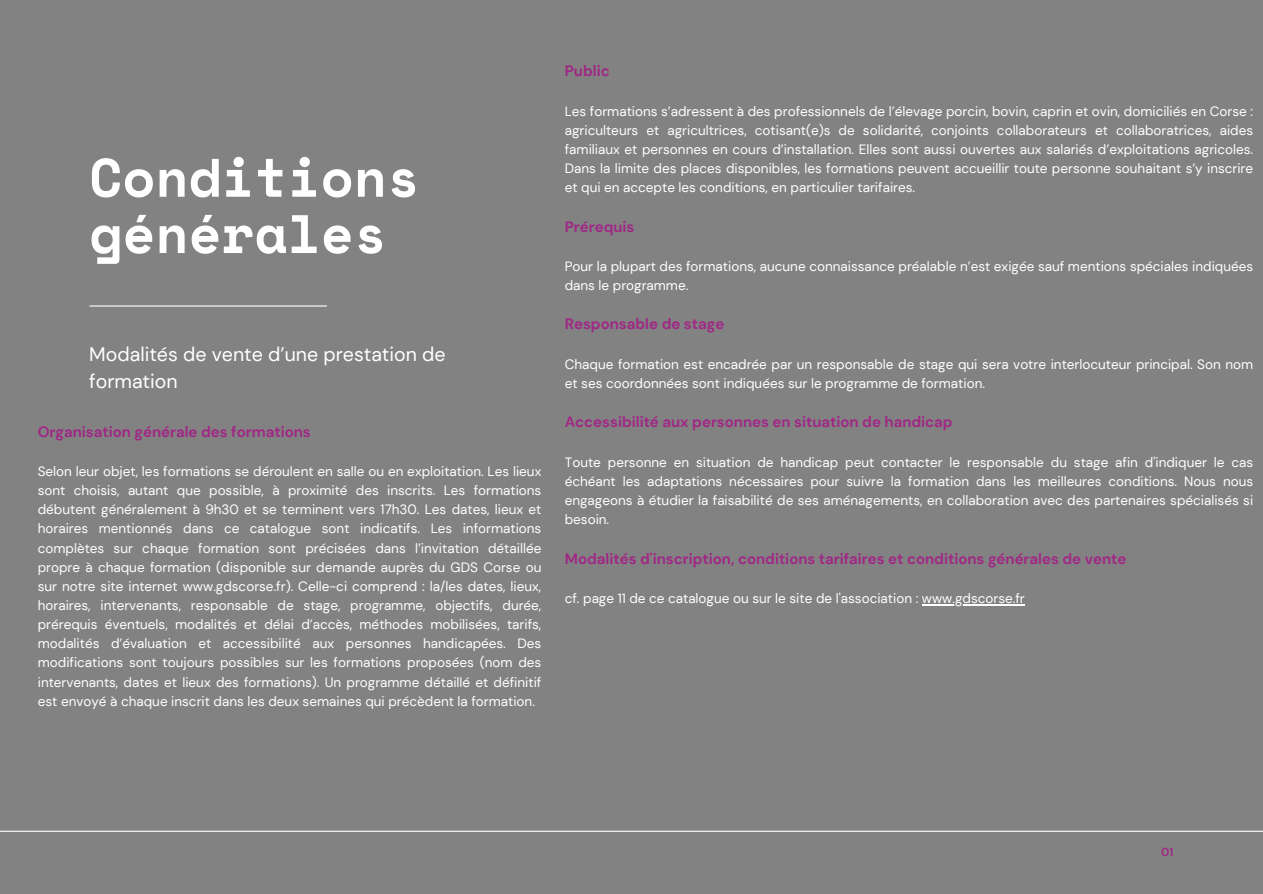
<style>
.page{position:relative;width:1263px;height:894px;background:#fff}
.page>*{position:absolute;margin:0;border:0;box-sizing:border-box;transform-origin:0 0}
.t1{font:700 54px/56.2px "Space Mono";color:#fff}
.t2{font:19.65px/27.5px "DM Sans";color:#fff}
.t3{font:700 15px "DM Sans";color:#a12786}
.t4{font:13.5px/19.2px "DM Sans";color:#fff;text-align:justify}
.t5{font:700 11.7px "DM Sans";color:#a12786}
</style>
<div class="page">
<div style="left:0;top:0;width:1263px;height:893px;background:#828282"></div>
<hr style="left:0;top:830px;width:1263px;height:1px;background:#fff">
<hr style="left:922px;top:604px;width:103px;height:1px;background:#fff">
<hr style="left:90px;top:305px;width:237px;height:1px;background:#fff">
<h3 class="t1" style="left:89px;top:148px;width:332px">Conditions générales</h3>
<p class="t2" style="left:89px;top:340px;width:358px">Modalités de vente d’une prestation de formation</p>
<p class="t3" style="left:38px;top:421px;width:274px">Organisation générale des formations</p>
<p class="t4" style="left:38px;top:461px;width:505px">Selon leur objet, les formations se déroulent en salle ou en exploitation. Les lieux sont choisis, autant que possible, à proximité des inscrits. Les formations débutent généralement à 9h30 et se terminent vers 17h30. Les dates, lieux et horaires mentionnés dans ce catalogue sont indicatifs. Les informations complètes sur chaque formation sont précisées dans l’invitation détaillée propre à chaque formation (disponible sur demande auprès du GDS Corse ou sur notre site internet www.gdscorse.fr). Celle-ci comprend : la/les dates, lieux, horaires, intervenants, responsable de stage, programme, objectifs, durée, prérequis éventuels, modalités et délai d’accès, méthodes mobilisées, tarifs, modalités d’évaluation et accessibilité aux personnes handicapées. Des modifications sont toujours possibles sur les formations proposées (nom des intervenants, dates et lieux des formations). Un programme détaillé et définitif est envoyé à chaque inscrit dans les deux semaines qui précèdent la formation.</p>
<h2 class="t3" style="left:565px;top:61px;width:46px">Public</h2>
<h3 class="t4" style="left:565px;top:101px;width:690px">Les formations s’adressent à des professionnels de l’élevage porcin, bovin, caprin et ovin, domiciliés en Corse : agriculteurs et agricultrices, cotisant(e)s de solidarité, conjoints collaborateurs et collaboratrices, aides familiaux et personnes en cours d’installation. Elles sont aussi ouvertes aux salariés d’exploitations agricoles.<br>Dans la limite des places disponibles, les formations peuvent accueillir toute personne souhaitant s’y inscrire et qui en accepte les conditions, en particulier tarifaires.</h3>
<p class="t3" style="left:565px;top:216px;width:71px">Prérequis</p>
<h3 class="t4" style="left:565px;top:257px;width:690px">Pour la plupart des formations, aucune connaissance préalable n’est exigée sauf mentions spéciales indiquées dans le programme.</h3>
<p class="t3" style="left:565px;top:314px;width:161px">Responsable de stage</p>
<h3 class="t4" style="left:565px;top:354px;width:690px">Chaque formation est encadrée par un responsable de stage qui sera votre interlocuteur principal. Son nom et ses coordonnées sont indiquées sur le programme de formation.</h3>
<p class="t3" style="left:565px;top:412px;width:389px">Accessibilité aux personnes en situation de handicap</p>
<h3 class="t4" style="left:565px;top:452px;width:690px">Toute personne en situation de handicap peut contacter le responsable du stage afin d'indiquer le cas échéant les adaptations nécessaires pour suivre la formation dans les meilleures conditions. Nous nous engageons à étudier la faisabilité de ses aménagements, en collaboration avec des partenaires spécialisés si besoin.</h3>
<p class="t3" style="left:565px;top:548px;width:563px">Modalités d'inscription, conditions tarifaires et conditions générales de vente</p>
<h3 class="t4" style="left:565px;top:588px;width:462px">cf. page 11 de ce catalogue ou sur le site de l'association : www.gdscorse.fr</h3>
<h1 class="t5" style="left:1161px;top:844px;width:14px">01</h1>
</div>
